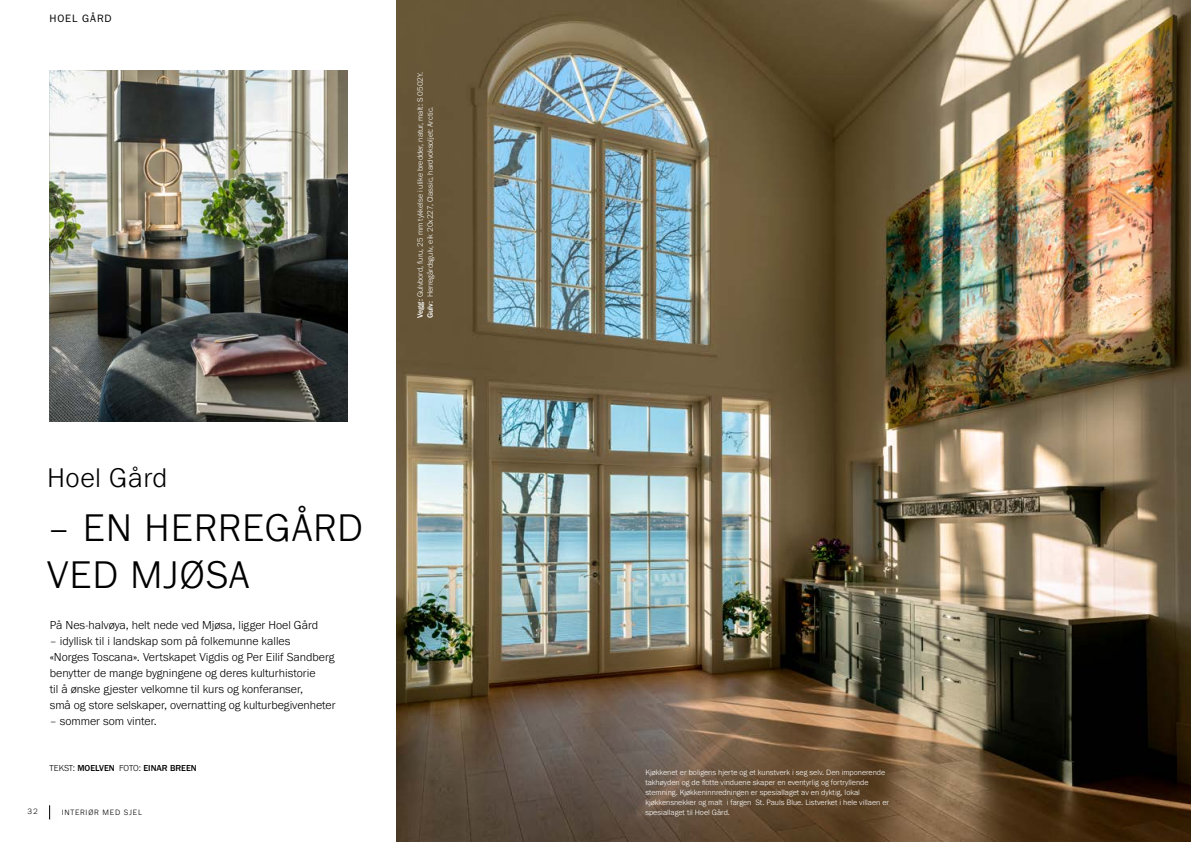
<style>
.page{position:relative;width:1191px;height:842px;background:#fff}
.page>*{position:absolute;margin:0;border:0;box-sizing:border-box;transform-origin:0 0}
.t1{font:300 40px/47px "Franklin Gothic URW";letter-spacing:.025em;color:#000}
.t2{font:300 28px "Franklin Gothic URW";letter-spacing:.02em;color:#000}
.t3{font:300 12px/16px "Franklin Gothic URW";color:#000}
.t4{font:11px "Franklin Gothic URW Boo";letter-spacing:.08em;color:#000}
.t5{font:500 9px "Franklin Gothic URW";color:#000}
.t6{font:300 8px/10px "Franklin Gothic URW";color:#fff}
.t7{font:300 8px "Franklin Gothic URW";letter-spacing:.1em;color:#000}
.s1{font-weight:500}
.s2{font-weight:300}
</style>
<div class="page">
<svg style="left:49px;top:805px;width:1px;height:14px"></svg>
<img style="left:396px;top:0;width:795px;height:842px">
<img style="left:50px;top:71px;width:297px;height:350px">
<h3 class="t4" style="left:49px;top:11px;width:64px">HOEL GÅRD</h3>
<p class="t6" style="left:415px;top:318px;width:248px;rotate:-90deg"><span class="s1">Vegg:</span> Gulvbord, furu, 25 mm tykkelse i ulike bredder, natur, malt: S 0502Y.<br><span class="s1">Gulv:</span> Herregårdsgulv, eik 20x227, Classic, hardvoksoljet: Arctic.</p>
<h2 class="t2" style="left:47px;top:461px;width:122px">Hoel Gård</h2>
<h1 class="t1" style="left:47px;top:503px;width:317px">– EN HERREGÅRD<br>VED MJØSA</h1>
<h3 class="t3" style="left:50px;top:617px;width:270px">På Nes-halvøya, helt nede ved Mjøsa, ligger Hoel Gård</h3>
<p class="t3" style="left:50px;top:633px;width:287px">– idyllisk til i landskap som på folkemunne kalles<br>«Norges Toscana». Vertskapet Vigdis og Per Eilif Sandberg benytter de mange bygningene og deres kulturhistorie<br>til å ønske gjester velkomne til kurs og konferanser,<br>små og store selskaper, overnatting og kulturbegivenheter</p>
<h3 class="t3" style="left:50px;top:713px;width:109px">– sommer som vinter.</h3>
<p class="t5" style="left:50px;top:762px;width:149px"><span class="s2">TEKST:</span> MOELVEN <span class="s2">FOTO:</span> EINAR BREEN</p>
<p class="t7" style="left:28px;top:807px;width:12px">32</p>
<p class="t7" style="left:62px;top:807px;width:82px">INTERIØR MED SJEL</p>
<p class="t6" style="left:645px;top:767px;width:245px">Kjøkkenet er boligens hjerte og et kunstverk i seg selv. Den imponerende takhøyden og de flotte vinduene skaper en eventyrlig og fortryllende stemning. Kjøkkeninnredningen er spesiallaget av en dyktig, lokal kjøkkensnekker og malt i fargen St. Pauls Blue. Listverket i hele villaen er spesiallaget til Hoel Gård.</p>
</div>
